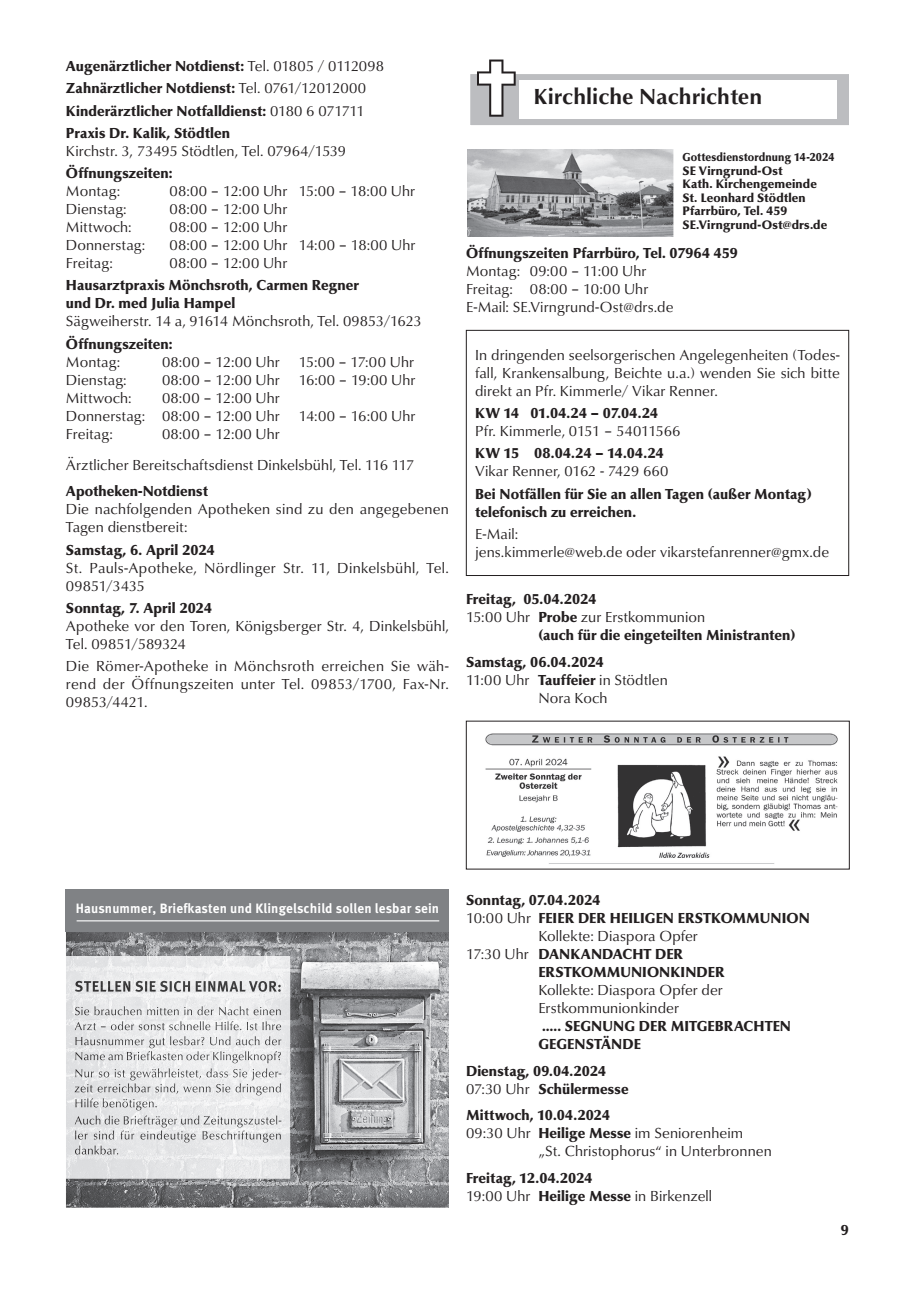
<style>
.page{position:relative;width:915px;height:1297px;background:#fff}
.page>*{position:absolute;margin:0;border:0;box-sizing:border-box;transform-origin:0 0}
.t1{font:700 22.5px "URW Classico T";color:#231f20}
.t2{font:15px/18px "URW Classico T";letter-spacing:.005em;color:#231f20}
.t3{font:900 15px/18px "URW Classico T";letter-spacing:.005em;color:#231f20}
.t4{font:700 13.5px "Meta OT";letter-spacing:.01em;color:#fff}
.t5{font:900 12.75px/13.5px "URW Classico T";letter-spacing:.01em;color:#231f20}
.t6{font:900 12px "URW Classico T";letter-spacing:.01em;color:#231f20;scale:.95 1}
.s1{font-weight:400}
.s2{font-weight:900}
</style>
<div class="page">
<svg style="left:470px;top:60px;width:377px;height:65px"></svg>
<img style="left:467px;top:150px;width:206px;height:86px">
<div style="left:466px;top:330px;width:382px;height:246px;border:1px solid #231f20"></div>
<img style="left:485px;top:733px;width:353px;height:131px">
<img style="left:66px;top:931px;width:383px;height:277px">
<div style="left:66px;top:889px;width:383px;height:42px;background:#808285"></div>
<img style="left:66px;top:956px;width:224px;height:222px">
<img style="left:75px;top:981px;width:205px;height:11px">
<img style="left:75px;top:1006px;width:206px;height:9px">
<img style="left:75px;top:1021px;width:206px;height:9px">
<img style="left:75px;top:1036px;width:206px;height:12px">
<img style="left:75px;top:1051px;width:206px;height:12px">
<img style="left:75px;top:1068px;width:206px;height:12px">
<img style="left:74px;top:1083px;width:207px;height:12px">
<img style="left:75px;top:1098px;width:82px;height:12px">
<img style="left:75px;top:1115px;width:206px;height:12px">
<img style="left:75px;top:1130px;width:206px;height:12px">
<img style="left:75px;top:1145px;width:43px;height:9px">
<hr style="left:77px;top:920px;width:362px;height:1px;background:#fff">
<p class="t3" style="left:66px;top:55px;width:319px;line-height:22.2px">Augenärztlicher Notdienst: <span class="s1">Tel. 01805 / 0112098<br></span>Zahnärztlicher Notdienst: <span class="s1">Tel. 0761/12012000<br></span>Kinderärztlicher Notfalldienst: <span class="s1">0180 6 071711<br></span>Praxis Dr. Kalik, Stödtlen</p>
<p class="t2" style="left:66px;top:142px;width:281px">Kirchstr. 3, 73495 Stödtlen, Tel. 07964/1539</p>
<p class="t3" style="left:66px;top:164px;width:108px">Öffnungszeiten:</p>
<p class="t2" style="left:66px;top:182px;width:56px">Montag:</p>
<p class="t2" style="left:169px;top:182px;width:247px">08:00 – 12:00 Uhr 15:00 – 18:00 Uhr</p>
<p class="t2" style="left:66px;top:200px;width:62px">Dienstag:</p>
<p class="t2" style="left:169px;top:200px;width:119px">08:00 – 12:00 Uhr</p>
<p class="t2" style="left:66px;top:218px;width:67px">Mittwoch:</p>
<p class="t2" style="left:169px;top:218px;width:119px">08:00 – 12:00 Uhr</p>
<p class="t2" style="left:66px;top:236px;width:81px">Donnerstag:</p>
<p class="t2" style="left:169px;top:236px;width:247px">08:00 – 12:00 Uhr 14:00 – 18:00 Uhr</p>
<p class="t2" style="left:66px;top:254px;width:48px">Freitag:</p>
<p class="t2" style="left:169px;top:254px;width:119px">08:00 – 12:00 Uhr</p>
<p class="t3" style="left:66px;top:276px;width:294px">Hausarztpraxis Mönchsroth, Carmen Regner und Dr. med Julia Hampel</p>
<p class="t2" style="left:66px;top:312px;width:357px">Sägweiherstr. 14 a, 91614 Mönchsroth, Tel. 09853/1623</p>
<p class="t3" style="left:66px;top:335px;width:108px">Öffnungszeiten:</p>
<p class="t2" style="left:66px;top:353px;width:56px">Montag:</p>
<p class="t2" style="left:162px;top:353px;width:119px">08:00 – 12:00 Uhr</p>
<p class="t2" style="left:298px;top:353px;width:117px">15:00 – 17:00 Uhr</p>
<p class="t2" style="left:66px;top:371px;width:62px">Dienstag:</p>
<p class="t2" style="left:162px;top:371px;width:119px">08:00 – 12:00 Uhr</p>
<p class="t2" style="left:298px;top:371px;width:118px">16:00 – 19:00 Uhr</p>
<p class="t2" style="left:66px;top:389px;width:67px">Mittwoch:</p>
<p class="t2" style="left:66px;top:389px;width:215px;text-align:right">08:00 – 12:00 Uhr<br>Donnerstag: 08:00 – 12:00 Uhr</p>
<p class="t2" style="left:298px;top:407px;width:118px">14:00 – 16:00 Uhr</p>
<p class="t2" style="left:66px;top:418px;width:350px;line-height:31.2px;text-indent:96px">08:00 – 12:00 Uhr<br>Ärztlicher Bereitschaftsdienst Dinkelsbühl, Tel. 116 117</p>
<p class="t3" style="left:66px;top:482px;width:143px">Apotheken-Notdienst</p>
<p class="t2" style="left:66px;top:500px;width:384px">Die nachfolgenden Apotheken sind zu den angegebenen<br>Tagen dienstbereit:</p>
<p class="t3" style="left:66px;top:541px;width:150px">Samstag, 6. April 2024</p>
<p class="t2" style="left:66px;top:559px;width:384px">St. Pauls-Apotheke, Nördlinger Str. 11, Dinkelsbühl, Tel.<br>09851/3435</p>
<p class="t3" style="left:66px;top:599px;width:148px">Sonntag, 7. April 2024</p>
<p class="t2" style="left:66px;top:617px;width:384px">Apotheke vor den Toren, Königsberger Str. 4, Dinkelsbühl,<br>Tel. 09851/589324</p>
<p class="t2" style="left:66px;top:657px;width:384px;text-align:justify">Die Römer-Apotheke in Mönchsroth erreichen Sie wäh&shy;rend der Öffnungszeiten unter Tel. 09853/1700, Fax-Nr.<br>09853/4421.</p>
<p class="t2" style="left:66px;top:425px;width:48px">Freitag:</p>
<h1 class="t1" style="left:533px;top:83px;width:230px">Kirchliche Nachrichten</h1>
<p class="t6" style="left:682px;top:150px;width:162px">Gottesdienstordnung 14-2024</p>
<p class="t5" style="left:682px;top:164px;width:146px">SE Virngrund-Ost<br>Kath. Kirchengemeinde<br>St. Leonhard Stödtlen<br>Pfarrbüro, Tel. 459<br>SE.Virngrund-Ost@drs.de</p>
<p class="t3" style="left:466px;top:244px;width:273px">Öffnungszeiten Pfarrbüro, Tel. 07964 459</p>
<p class="t2" style="left:466px;top:262px;width:209px">Montag: 09:00 – 11:00 Uhr<br>Freitag: 08:00 – 10:00 Uhr<br>E-Mail: SE.Virngrund-Ost@drs.de</p>
<p class="t2" style="left:475px;top:346px;width:366px;text-align:justify">In dringenden seelsorgerischen Angelegenheiten (Todes&shy;fall, Krankensalbung, Beichte u.a.) wenden Sie sich bitte direkt an Pfr. Kimmerle/ Vikar Renner.</p>
<p class="t3" style="left:475px;top:404px;width:184px">KW 14 01.04.24 – 07.04.24</p>
<p class="t2" style="left:475px;top:422px;width:207px">Pfr. Kimmerle, 0151 – 54011566</p>
<p class="t3" style="left:475px;top:444px;width:190px">KW 15 08.04.24 – 14.04.24</p>
<p class="t2" style="left:475px;top:462px;width:194px">Vikar Renner, 0162 - 7429 660</p>
<p class="t3" style="left:475px;top:485px;width:338px">Bei Notfällen für Sie an allen Tagen (außer Montag) telefonisch zu erreichen.</p>
<p class="t2" style="left:475px;top:525px;width:355px">E-Mail:<br>jens.kimmerle@web.de oder vikarstefanrenner@gmx.de</p>
<p class="t3" style="left:466px;top:590px;width:132px">Freitag, 05.04.2024</p>
<p class="t2" style="left:466px;top:608px;width:241px">15:00 Uhr <span class="s2">Probe</span> zur Erstkommunion</p>
<p class="t3" style="left:538px;top:626px;width:258px">(auch für die eingeteilten Ministranten)</p>
<p class="t3" style="left:466px;top:653px;width:139px">Samstag, 06.04.2024</p>
<p class="t2" style="left:466px;top:671px;width:203px">11:00 Uhr <span class="s2">Tauffeier</span> in Stödtlen</p>
<p class="t2" style="left:538px;top:689px;width:71px">Nora Koch</p>
<p class="t4" style="left:76px;top:900px;width:365px">Hausnummer, Briefkasten und Klingelschild sollen lesbar sein</p>
<p class="t3" style="left:466px;top:891px;width:136px">Sonntag, 07.04.2024</p>
<p class="t3" style="left:466px;top:909px;width:345px"><span class="s1">10:00 Uhr</span> FEIER DER HEILIGEN ERSTKOMMUNION</p>
<p class="t2" style="left:538px;top:927px;width:161px">Kollekte: Diaspora Opfer</p>
<p class="t3" style="left:466px;top:945px;width:218px"><span class="s1">17:30 Uhr</span> DANKANDACHT DER</p>
<p class="t3" style="left:538px;top:963px;width:188px">ERSTKOMMUNIONKINDER</p>
<p class="t2" style="left:538px;top:981px;width:186px">Kollekte: Diaspora Opfer der<br>Erstkommunionkinder</p>
<p class="t3" style="left:538px;top:1017px;width:254px">….. SEGNUNG DER MITGEBRACHTEN<br>GEGENSTÄNDE</p>
<p class="t3" style="left:466px;top:1061px;width:164px">Dienstag, 09.04.2024<br><span class="s1">07:30 Uhr</span> Schülermesse</p>
<p class="t3" style="left:466px;top:1106px;width:146px">Mittwoch, 10.04.2024</p>
<p class="t2" style="left:466px;top:1124px;width:278px">09:30 Uhr <span class="s2">Heilige Messe</span> im Seniorenheim</p>
<p class="t2" style="left:538px;top:1142px;width:235px">„St. Christophorus“ in Unterbronnen</p>
<p class="t3" style="left:466px;top:1168px;width:247px">Freitag, 12.04.2024<br><span class="s1">19:00 Uhr</span> Heilige Messe <span class="s1">in Birkenzell</span></p>
<p class="t3" style="left:840px;top:1221px;width:10px">9</p>
</div>
